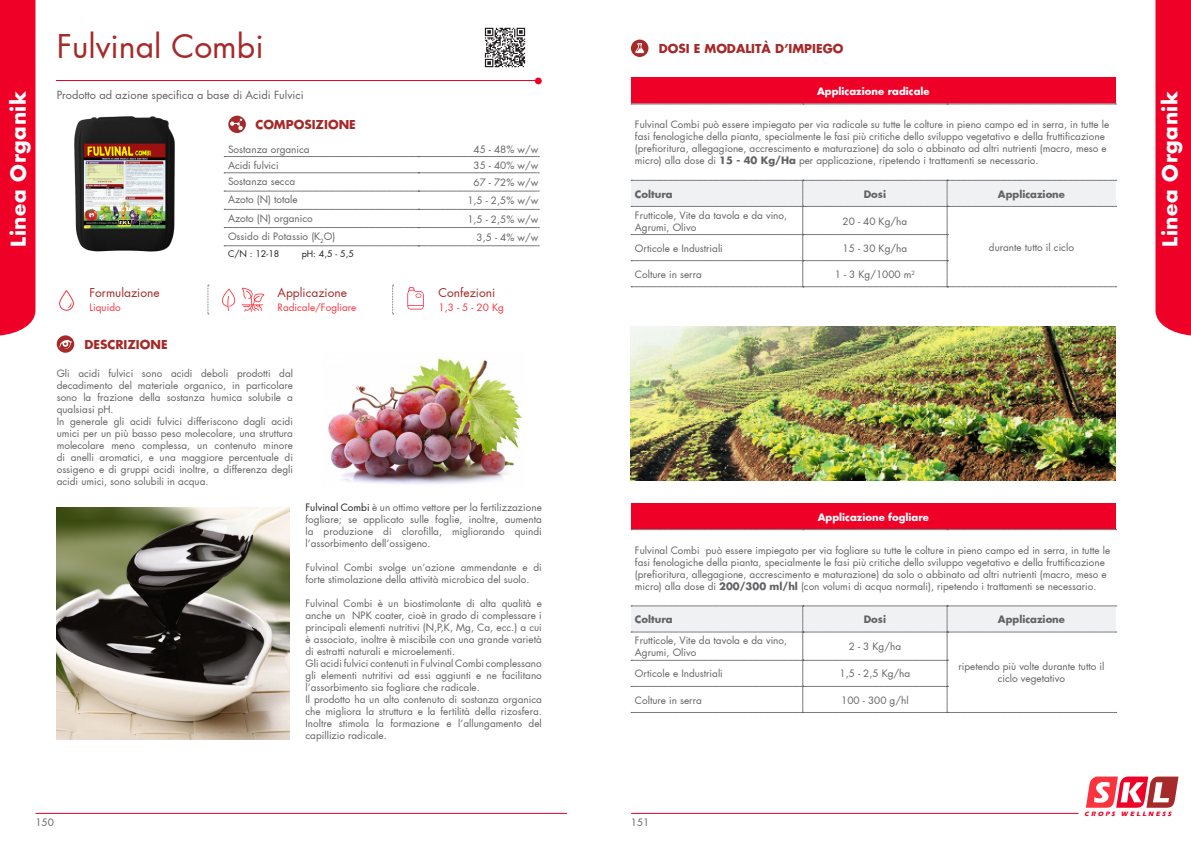
<style>
.page{position:relative;width:1191px;height:842px;background:#fff}
.page>*{position:absolute;margin:0;border:0;box-sizing:border-box;transform-origin:0 0}
.t1{font:32px "Futura";color:#a52a29}
.t2{font:700 20px "Futura";letter-spacing:.025em;color:#fff}
.t3{font:700 12px "Futura";color:#a52a29}
.t4{font:12px "Futura";color:#a52a29}
.t5{font:11px "Futura";color:#636366}
.t6{font:10px/12px "Futura";color:#636366;text-align:justify}
.t7{font:700 10px "Futura";color:#636366}
.t8{font:700 10px "Futura";color:#fff}
.t9{font:10px "Futura";color:#fb333e}
.t10{font:9px "Futura";color:#231f20}
.t11{font:italic 700 6.5px "Eras ITC";color:#ef0027}
.s1{font-weight:700}
.s2{color:#231f20}
</style>
<div class="page">
<div style="left:0;top:0;width:35px;height:336px;background:#ef0027"></div>
<svg style="left:1155px;top:0;width:36px;height:336px;background:#ef0f34"></svg>
<hr style="left:631px;top:813px;width:447px;height:1px;background:#ef0027">
<hr style="left:35px;top:813px;width:532px;height:1px;background:#ef0027">
<svg style="left:1086px;top:776px;width:92px;height:32px"></svg>
<img style="left:74px;top:116px;width:101px;height:136px">
<svg style="left:228px;top:116px;width:18px;height:17px"></svg>
<div style="left:57px;top:335px;width:17px;height:18px;background:#a52a29;border-radius:50%"></div>
<img style="left:484px;top:27px;width:42px;height:41px">
<svg style="left:230px;top:119px;width:13px;height:11px"></svg>
<svg style="left:59px;top:340px;width:13px;height:9px"></svg>
<svg style="left:208px;top:285px;width:1px;height:30px"></svg>
<svg style="left:392px;top:285px;width:2px;height:30px"></svg>
<svg style="left:224px;top:156px;width:315px;height:1px"></svg>
<svg style="left:224px;top:173px;width:315px;height:1px"></svg>
<svg style="left:224px;top:191px;width:315px;height:1px"></svg>
<svg style="left:224px;top:209px;width:315px;height:1px"></svg>
<svg style="left:224px;top:227px;width:315px;height:1px"></svg>
<svg style="left:224px;top:246px;width:315px;height:1px"></svg>
<svg style="left:59px;top:290px;width:15px;height:21px"></svg>
<svg style="left:407px;top:287px;width:17px;height:22px"></svg>
<hr style="left:57px;top:81px;width:481px;height:1px;background:#ef0027">
<div style="left:535px;top:78px;width:7px;height:6px;background:#ef0027;border-radius:50%"></div>
<svg style="left:222px;top:289px;width:13px;height:22px"></svg>
<svg style="left:242px;top:288px;width:22px;height:24px"></svg>
<img style="left:57px;top:508px;width:232px;height:232px">
<img style="left:328px;top:358px;width:194px;height:126px">
<div style="left:631px;top:40px;width:17px;height:17px;background:#a52a29;border-radius:50%"></div>
<svg style="left:635px;top:43px;width:9px;height:10px"></svg>
<div style="left:631px;top:78px;width:484px;height:26px;background:#ef0027"></div>
<svg style="left:631px;top:104px;width:485px;height:1px"></svg>
<svg style="left:631px;top:180px;width:485px;height:108px"></svg>
<div style="left:631px;top:503px;width:484px;height:27px;background:#ef0027"></div>
<svg style="left:631px;top:529px;width:485px;height:1px"></svg>
<svg style="left:631px;top:606px;width:485px;height:107px"></svg>
<img style="left:631px;top:326px;width:484px;height:155px">
<p class="t1" style="left:57px;top:26px;width:208px">Fulvinal Combi</p>
<p class="t3" style="left:658px;top:40px;width:186px">DOSI E MODALITÀ D’IMPIEGO</p>
<p class="t8" style="left:817px;top:84px;width:114px">Applicazione radicale</p>
<p class="t6" style="left:635px;top:119px;width:476px;text-align:left">Fulvinal Combi può essere impiegato per via radicale su tutte le colture in pieno campo ed in serra, in tutte le fasi fenologiche della pianta, specialmente le fasi più critiche dello sviluppo vegetativo e della fruttificazione (prefioritura, allegagione, accrescimento e maturazione) da solo o abbinato ad altri nutrienti (macro, meso e micro) alla dose di <span class="s1">15 - 40 Kg/Ha</span> per applicazione, ripetendo i trattamenti se necessario.</p>
<p class="t7" style="left:635px;top:187px;width:39px">Coltura</p>
<p class="t7" style="left:863px;top:187px;width:24px">Dosi</p>
<p class="t7" style="left:998px;top:187px;width:69px">Applicazione</p>
<p class="t6" style="left:635px;top:209px;width:154px">Frutticole, Vite da tavola e da vino,<br>Agrumi, Olivo</p>
<p class="t6" style="left:842px;top:215px;width:66px">20 - 40 Kg/ha</p>
<p class="t6" style="left:635px;top:242px;width:89px">Orticole e Industriali</p>
<p class="t6" style="left:842px;top:242px;width:66px">15 - 30 Kg/ha</p>
<p class="t6" style="left:989px;top:241px;width:86px">durante tutto il ciclo</p>
<p class="t6" style="left:635px;top:268px;width:68px">Colture in serra</p>
<p class="t6" style="left:835px;top:268px;width:82px">1 - 3 Kg/1000 m<sup>2</sup></p>
<p class="t5" style="left:57px;top:88px;width:248px">Prodotto ad azione specifica a base di Acidi Fulvici</p>
<h2 class="t2" style="left:4px;top:247px;width:157px;rotate:-90deg">Linea Organik</h2>
<h2 class="t2" style="left:1156px;top:247px;width:157px;rotate:-90deg">Linea Organik</h2>
<p class="t3" style="left:255px;top:116px;width:102px">COMPOSIZIONE</p>
<p class="t6" style="left:228px;top:143px;width:83px">Sostanza organica</p>
<p class="t6" style="left:473px;top:143px;width:66px">45 - 48% w/w</p>
<p class="t6" style="left:228px;top:159px;width:52px">Acidi fulvici</p>
<p class="t6" style="left:473px;top:159px;width:66px">35 - 40% w/w</p>
<p class="t6" style="left:228px;top:176px;width:69px">Sostanza secca</p>
<p class="t6" style="left:473px;top:176px;width:66px">67 - 72% w/w</p>
<p class="t6" style="left:228px;top:194px;width:71px">Azoto (N) totale</p>
<p class="t6" style="left:467px;top:195px;width:72px">1,5 - 2,5% w/w</p>
<p class="t6" style="left:228px;top:212px;width:86px">Azoto (N) organico</p>
<p class="t6" style="left:467px;top:213px;width:72px">1,5 - 2,5% w/w</p>
<p class="t6" style="left:228px;top:230px;width:109px">Ossido di Potassio (K<sub>2</sub>O)</p>
<p class="t6" style="left:476px;top:231px;width:63px">3,5 - 4% w/w</p>
<p class="t10" style="left:228px;top:248px;width:53px">C/N : 12-18</p>
<p class="t10" style="left:302px;top:248px;width:54px">pH: 4,5 - 5,5</p>
<p class="t4" style="left:89px;top:285px;width:72px">Formulazione</p>
<p class="t9" style="left:89px;top:301px;width:33px">Liquido</p>
<p class="t3" style="left:84px;top:336px;width:85px">DESCRIZIONE</p>
<p class="t4" style="left:278px;top:285px;width:71px">Applicazione</p>
<p class="t9" style="left:278px;top:301px;width:80px">Radicale/Fogliare</p>
<p class="t6" style="left:57px;top:368px;width:238px">Gli acidi fulvici sono acidi deboli prodotti dal decadimento del materiale organico, in particolare sono la frazione della sostanza humica solubile a qualsiasi pH.</p>
<p class="t6" style="left:57px;top:416px;width:238px">In generale gli acidi fulvici differiscono dagli acidi umici per un più basso peso molecolare, una struttura molecolare meno complessa, un contenuto minore di anelli aromatici, e una maggiore percentuale di ossigeno e di gruppi acidi inoltre, a differenza degli acidi umici, sono solubili in acqua.</p>
<p class="t4" style="left:438px;top:285px;width:58px">Confezioni</p>
<p class="t9" style="left:438px;top:301px;width:67px">1,3 - 5 - 20 Kg</p>
<p class="t6" style="left:305px;top:502px;width:238px"><span class="s2">Fulvinal Combi</span> è un ottimo vettore per la fertilizzazione fogliare; se applicato sulle foglie, inoltre, aumenta la produzione di clorofilla, migliorando quindi l’assorbimento dell’ossigeno.</p>
<p class="t6" style="left:305px;top:562px;width:238px">Fulvinal Combi svolge un’azione ammendante e di forte stimolazione della attività microbica del suolo.</p>
<p class="t6" style="left:305px;top:598px;width:238px">Fulvinal Combi è un biostimolante di alta qualità e anche un NPK coater, cioè in grado di complessare i principali elementi nutritivi (N,P,K, Mg, Ca, ecc.) a cui è associato, inoltre è miscibile con una grande varietà di estratti naturali e microelementi.</p>
<p class="t6" style="left:305px;top:658px;width:238px">Gli acidi fulvici contenuti in Fulvinal Combi complessano gli elementi nutritivi ad essi aggiunti e ne facilitano l’assorbimento sia fogliare che radicale.</p>
<p class="t6" style="left:305px;top:694px;width:238px">Il prodotto ha un alto contenuto di sostanza organica che migliora la struttura e la fertilità della rizosfera.<br>Inoltre stimola la formazione e l’allungamento del capillizio radicale.</p>
<p class="t8" style="left:817px;top:510px;width:113px">Applicazione fogliare</p>
<p class="t6" style="left:635px;top:544px;width:477px;text-align:left">Fulvinal Combi può essere impiegato per via fogliare su tutte le colture in pieno campo ed in serra, in tutte le fasi fenologiche della pianta, specialmente le fasi più critiche dello sviluppo vegetativo e della fruttificazione (prefioritura, allegagione, accrescimento e maturazione) da solo o abbinato ad altri nutrienti (macro, meso e micro) alla dose di <span class="s1">200/300 ml/hl</span> (con volumi di acqua normali), ripetendo i trattamenti se necessario.</p>
<p class="t7" style="left:635px;top:612px;width:39px">Coltura</p>
<p class="t7" style="left:863px;top:612px;width:24px">Dosi</p>
<p class="t7" style="left:998px;top:612px;width:69px">Applicazione</p>
<p class="t6" style="left:635px;top:635px;width:154px">Frutticole, Vite da tavola e da vino,<br>Agrumi, Olivo</p>
<p class="t6" style="left:848px;top:641px;width:54px">2 - 3 Kg/ha</p>
<p class="t6" style="left:958px;top:661px;width:147px;text-align:center">ripetendo più volte durante tutto il ciclo vegetativo</p>
<p class="t6" style="left:635px;top:668px;width:89px">Orticole e Industriali</p>
<p class="t6" style="left:839px;top:668px;width:72px">1,5 - 2,5 Kg/ha</p>
<p class="t6" style="left:635px;top:694px;width:68px">Colture in serra</p>
<p class="t6" style="left:841px;top:694px;width:69px">100 - 300 g/hl</p>
<p class="t11" style="left:1084px;top:810px;width:90px">CROPS WELLNESS</p>
<p class="t6" style="left:35px;top:816px;width:20px">150</p>
<p class="t6" style="left:631px;top:816px;width:20px">151</p>
</div>
